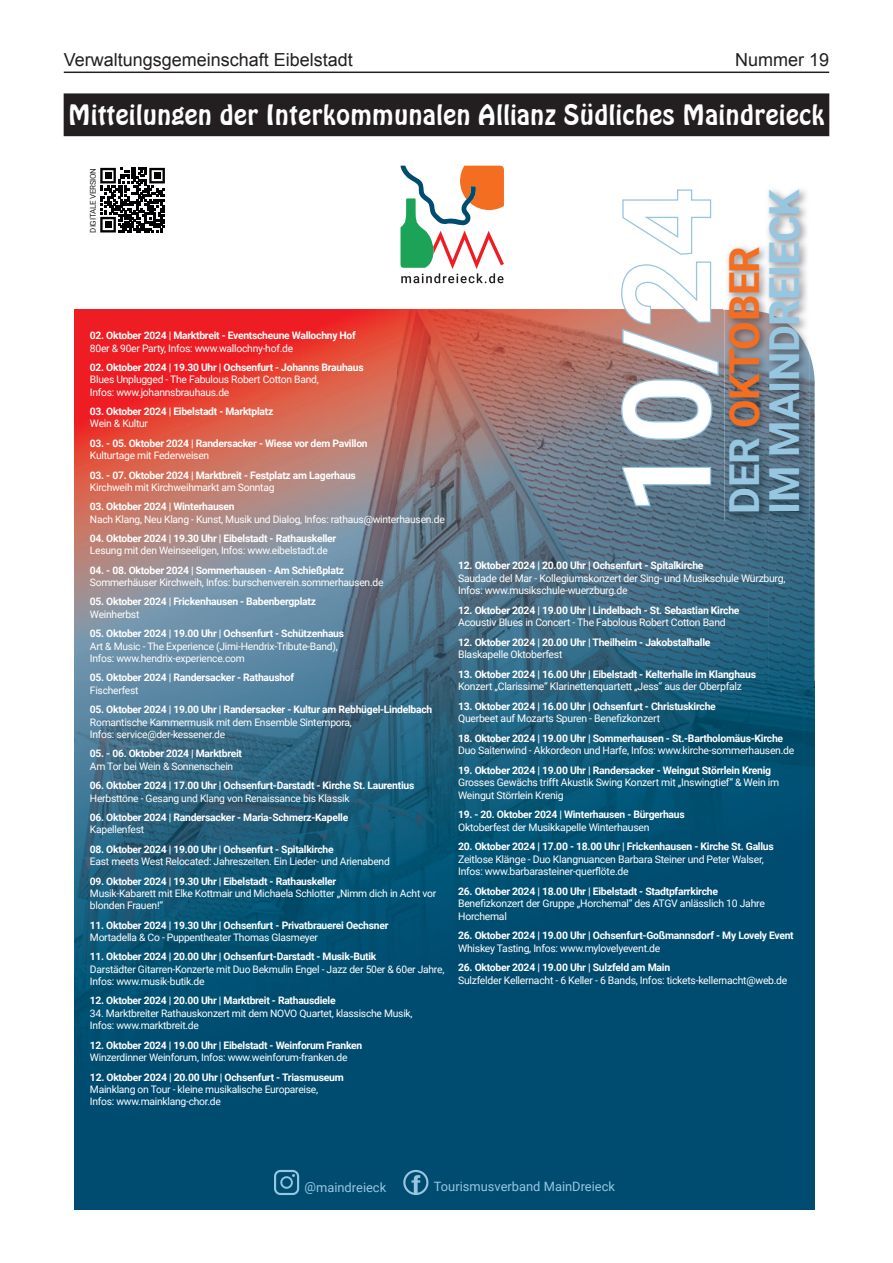
<style>
.page{position:relative;width:893px;height:1263px;background:#fff}
.page>*{position:absolute;margin:0;border:0;box-sizing:border-box;transform-origin:0 0}
.t1{font:700 123.15px "Roboto";color:#fff}
.t2{font:700 41.4px "Roboto";letter-spacing:-.01em;color:#97c6e0}
.t3{font:700 41.4px "Roboto";letter-spacing:-.01em;color:#f36e21}
.t4{font:27px "Hobo BT";color:#fff}
.t5{font:18px "Arial";color:#231f20}
.t6{font:12.9px "Roboto";color:#97c6e0}
.t7{font:10.35px/12.5px "Roboto";letter-spacing:-.025em;color:#fff}
.t8{font:700 10.35px "Roboto";letter-spacing:-.025em;color:#fff}
.t9{font:7.95px "Roboto";letter-spacing:-.025em;color:#231f20}
.s1{color:#97c6e0}
</style>
<div class="page">
<hr style="left:64px;top:72px;width:765px;height:1px;background:#231f20">
<div style="left:64px;top:94px;width:765px;height:42px;background:#231f20"></div>
<img style="left:74px;top:310px;width:648px;height:900px">
<img style="left:722px;top:681px;width:93px;height:529px">
<img style="left:74px;top:310px;width:1px;height:371px">
<img style="left:722px;top:310px;width:46px;height:371px">
<img style="left:768px;top:353px;width:47px;height:328px">
<img style="left:725px;top:189px;width:82px;height:121px">
<img style="left:725px;top:310px;width:84px;height:211px">
<svg style="left:621px;top:466px;width:91px;height:41px;background:#5f7b8f"></svg>
<svg style="left:620px;top:261px;width:99px;height:179px"></svg>
<svg style="left:622px;top:189px;width:90px;height:66px"></svg>
<svg style="left:400px;top:166px;width:104px;height:117px"></svg>
<svg style="left:100px;top:168px;width:65px;height:64px"></svg>
<div style="left:105px;top:172px;width:6px;height:7px;background:#000002"></div>
<div style="left:154px;top:172px;width:6px;height:7px;background:#000002"></div>
<div style="left:105px;top:221px;width:6px;height:7px;background:#000002"></div>
<svg style="left:274px;top:1170px;width:25px;height:25px"></svg>
<svg style="left:411px;top:1175px;width:9px;height:17px"></svg>
<div style="left:403px;top:1170px;width:25px;height:25px;border:2px solid #97c6e0;border-radius:50%"></div>
<h3 class="t5" style="left:64px;top:48px;width:291px">Verwaltungsgemeinschaft Eibelstadt</h3>
<h3 class="t5" style="left:735px;top:48px;width:96px">Nummer 19</h3>
<h3 class="t4" style="left:68px;top:98px;width:758px">Mitteilungen der Interkommunalen Allianz Südliches Maindreieck</h3>
<p class="t9" style="left:88px;top:232px;width:66px;rotate:-90deg">DIGITALE VERSION</p>
<p class="t8" style="left:90px;top:328px;width:267px">02. Oktober 2024 | Marktbreit - Eventscheune Wallochny Hof</p>
<p class="t7" style="left:90px;top:341px;width:205px">80er &amp; 90er Party, Infos: www.wallochny-hof.de</p>
<p class="t8" style="left:90px;top:360px;width:275px">02. Oktober 2024 | 19.30 Uhr | Ochsenfurt - Johanns Brauhaus</p>
<p class="t7" style="left:90px;top:373px;width:230px">Blues Unplugged - The Fabulous Robert Cotton Band,<br>Infos: www.johannsbrauhaus.de</p>
<p class="t8" style="left:90px;top:404px;width:185px">03. Oktober 2024 | Eibelstadt - Marktplatz</p>
<p class="t7" style="left:90px;top:417px;width:60px">Wein &amp; Kultur</p>
<p class="t8" style="left:90px;top:436px;width:279px">03. - 05. Oktober 2024 | Randersacker - Wiese vor dem Pavillon</p>
<p class="t7" style="left:90px;top:449px;width:121px">Kulturtage mit Federweisen</p>
<p class="t8" style="left:90px;top:468px;width:267px">03. - 07. Oktober 2024 | Marktbreit - Festplatz am Lagerhaus</p>
<p class="t7" style="left:90px;top:481px;width:186px">Kirchweih mit Kirchweihmarkt am Sonntag</p>
<p class="t8" style="left:90px;top:499px;width:146px">03. Oktober 2024 | Winterhausen</p>
<p class="t7" style="left:90px;top:512px;width:356px">Nach Klang, Neu Klang - Kunst, Musik und Dialog, Infos: rathaus@winterhausen.de</p>
<p class="t8" style="left:90px;top:531px;width:248px">04. Oktober 2024 | 19.30 Uhr | Eibelstadt - Rathauskeller</p>
<p class="t7" style="left:90px;top:544px;width:240px">Lesung mit den Weinseeligen, Infos: www.eibelstadt.de</p>
<p class="t8" style="left:90px;top:563px;width:256px">04. - 08. Oktober 2024 | Sommerhausen - Am Schießplatz</p>
<p class="t7" style="left:90px;top:576px;width:295px">Sommerhäuser Kirchweih, Infos: burschenverein.sommerhausen.de</p>
<p class="t8" style="left:90px;top:594px;width:228px">05. Oktober 2024 | Frickenhausen - Babenbergplatz</p>
<p class="t7" style="left:90px;top:607px;width:51px">Weinherbst</p>
<p class="t8" style="left:90px;top:626px;width:256px">05. Oktober 2024 | 19.00 Uhr | Ochsenfurt - Schützenhaus</p>
<p class="t7" style="left:90px;top:639px;width:249px">Art &amp; Music - The Experience (Jimi-Hendrix-Tribute-Band),<br>Infos: www.hendrix-experience.com</p>
<p class="t8" style="left:90px;top:670px;width:206px">05. Oktober 2024 | Randersacker - Rathaushof</p>
<p class="t7" style="left:90px;top:683px;width:50px">Fischerfest</p>
<p class="t8" style="left:90px;top:702px;width:344px">05. Oktober 2024 | 19.00 Uhr | Randersacker - Kultur am Rebhügel-Lindelbach</p>
<p class="t7" style="left:90px;top:715px;width:263px">Romantische Kammermusik mit dem Ensemble Sintempora,<br>Infos: service@der-kessener.de</p>
<p class="t8" style="left:90px;top:746px;width:154px">05. - 06. Oktober 2024 | Marktbreit</p>
<p class="t7" style="left:90px;top:759px;width:145px">Am Tor bei Wein &amp; Sonnenschein</p>
<p class="t8" style="left:90px;top:778px;width:326px">06. Oktober 2024 | 17.00 Uhr | Ochsenfurt-Darstadt - Kirche St. Laurentius</p>
<p class="t7" style="left:90px;top:791px;width:261px">Herbsttöne - Gesang und Klang von Renaissance bis Klassik</p>
<p class="t8" style="left:90px;top:810px;width:260px">06. Oktober 2024 | Randersacker - Maria-Schmerz-Kapelle</p>
<p class="t7" style="left:90px;top:823px;width:56px">Kapellenfest</p>
<p class="t8" style="left:90px;top:842px;width:245px">08. Oktober 2024 | 19.00 Uhr | Ochsenfurt - Spitalkirche</p>
<p class="t7" style="left:90px;top:855px;width:301px">East meets West Relocated: Jahreszeiten. Ein Lieder- und Arienabend</p>
<p class="t8" style="left:90px;top:874px;width:248px">09. Oktober 2024 | 19.30 Uhr | Eibelstadt - Rathauskeller</p>
<p class="t7" style="left:90px;top:887px;width:348px">Musik-Kabarett mit Elke Kottmair und Michaela Schlotter „Nimm dich in Acht vor blonden Frauen!“</p>
<p class="t8" style="left:90px;top:918px;width:300px">11. Oktober 2024 | 19.30 Uhr | Ochsenfurt - Privatbrauerei Oechsner</p>
<p class="t7" style="left:90px;top:931px;width:230px">Mortadella &amp; Co - Puppentheater Thomas Glasmeyer</p>
<p class="t8" style="left:90px;top:949px;width:288px">11. Oktober 2024 | 20.00 Uhr | Ochsenfurt-Darstadt - Musik-Butik</p>
<p class="t7" style="left:90px;top:962px;width:356px">Darstädter Gitarren-Konzerte mit Duo Bekmulin Engel - Jazz der 50er &amp; 60er Jahre,<br>Infos: www.musik-butik.de</p>
<p class="t8" style="left:90px;top:993px;width:247px">12. Oktober 2024 | 20.00 Uhr | Marktbreit - Rathausdiele</p>
<p class="t7" style="left:90px;top:1006px;width:324px">34. Marktbreiter Rathauskonzert mit dem NOVO Quartet, klassische Musik,<br>Infos: www.marktbreit.de</p>
<p class="t8" style="left:90px;top:1038px;width:274px">12. Oktober 2024 | 19.00 Uhr | Eibelstadt - Weinforum Franken</p>
<p class="t7" style="left:90px;top:1051px;width:259px">Winzerdinner Weinforum, Infos: www.weinforum-franken.de</p>
<p class="t8" style="left:90px;top:1070px;width:255px">12. Oktober 2024 | 20.00 Uhr | Ochsenfurt - Triasmuseum</p>
<p class="t7" style="left:90px;top:1083px;width:230px">Mainklang on Tour - kleine musikalische Europareise,<br>Infos: www.mainklang-chor.de</p>
<h1 class="t1" style="left:580px;top:515px;width:330px;rotate:-90deg">10/24</h1>
<h2 class="t2" style="left:755px;top:514px;width:326px;rotate:-90deg">IM MAINDREIECK</h2>
<h2 class="t3" style="left:715px;top:514px;width:269px;rotate:-90deg"><span class="s1">DER</span> OKTOBER</h2>
<p class="t8" style="left:458px;top:558px;width:247px">12. Oktober 2024 | 20.00 Uhr | Ochsenfurt - Spitalkirche</p>
<p class="t7" style="left:458px;top:571px;width:329px">Saudade del Mar - Kollegiumskonzert der Sing- und Musikschule Würzburg,<br>Infos: www.musikschule-wuerzburg.de</p>
<p class="t8" style="left:458px;top:603px;width:283px">12. Oktober 2024 | 19.00 Uhr | Lindelbach - St. Sebastian Kirche</p>
<p class="t7" style="left:458px;top:616px;width:269px">Acoustiv Blues in Concert - The Fabolous Robert Cotton Band</p>
<p class="t8" style="left:458px;top:635px;width:254px">12. Oktober 2024 | 20.00 Uhr | Theilheim - Jakobstalhalle</p>
<p class="t7" style="left:458px;top:648px;width:106px">Blaskapelle Oktoberfest</p>
<p class="t8" style="left:458px;top:667px;width:299px">13. Oktober 2024 | 16.00 Uhr | Eibelstadt - Kelterhalle im Klanghaus</p>
<p class="t7" style="left:458px;top:680px;width:285px">Konzert „Clarissime“ Klarinettenquartett „Jess“ aus der Oberpfalz</p>
<p class="t8" style="left:458px;top:699px;width:259px">13. Oktober 2024 | 16.00 Uhr | Ochsenfurt - Christuskirche</p>
<p class="t7" style="left:458px;top:712px;width:203px">Querbeet auf Mozarts Spuren - Benefizkonzert</p>
<p class="t8" style="left:458px;top:731px;width:327px">18. Oktober 2024 | 19.00 Uhr | Sommerhausen - St.-Bartholomäus-Kirche</p>
<p class="t7" style="left:458px;top:744px;width:338px">Duo Saitenwind - Akkordeon und Harfe, Infos: www.kirche-sommerhausen.de</p>
<p class="t8" style="left:458px;top:763px;width:315px">19. Oktober 2024 | 19.00 Uhr | Randersacker - Weingut Störrlein Krenig</p>
<p class="t7" style="left:458px;top:776px;width:323px">Grosses Gewächs trifft Akustik Swing Konzert mit „Inswingtief“ &amp; Wein im<br>Weingut Störrlein Krenig</p>
<p class="t8" style="left:458px;top:807px;width:228px">19. - 20. Oktober 2024 | Winterhausen - Bürgerhaus</p>
<p class="t7" style="left:458px;top:820px;width:193px">Oktoberfest der Musikkapelle Winterhausen</p>
<p class="t8" style="left:458px;top:839px;width:317px">20. Oktober 2024 | 17.00 - 18.00 Uhr | Frickenhausen - Kirche St. Gallus</p>
<p class="t7" style="left:458px;top:852px;width:307px">Zeitlose Klänge - Duo Klangnuancen Barbara Steiner und Peter Walser,<br>Infos: www.barbarasteiner-querflöte.de</p>
<p class="t8" style="left:458px;top:884px;width:261px">26. Oktober 2024 | 18.00 Uhr | Eibelstadt - Stadtpfarrkirche</p>
<p class="t7" style="left:458px;top:897px;width:308px">Benefizkonzert der Gruppe „Horchemal“ des ATGV anlässlich 10 Jahre<br>Horchemal</p>
<p class="t8" style="left:458px;top:928px;width:337px">26. Oktober 2024 | 19.00 Uhr | Ochsenfurt-Goßmannsdorf - My Lovely Event</p>
<p class="t7" style="left:458px;top:941px;width:204px">Whiskey Tasting, Infos: www.mylovelyevent.de</p>
<p class="t8" style="left:458px;top:960px;width:214px">26. Oktober 2024 | 19.00 Uhr | Sulzfeld am Main</p>
<p class="t7" style="left:458px;top:973px;width:331px">Sulzfelder Kellernacht - 6 Keller - 6 Bands, Infos: tickets-kellernacht@web.de</p>
<p class="t6" style="left:304px;top:1178px;width:83px">@maindreieck</p>
<p class="t6" style="left:434px;top:1178px;width:183px">Tourismusverband MainDreieck</p>
</div>
